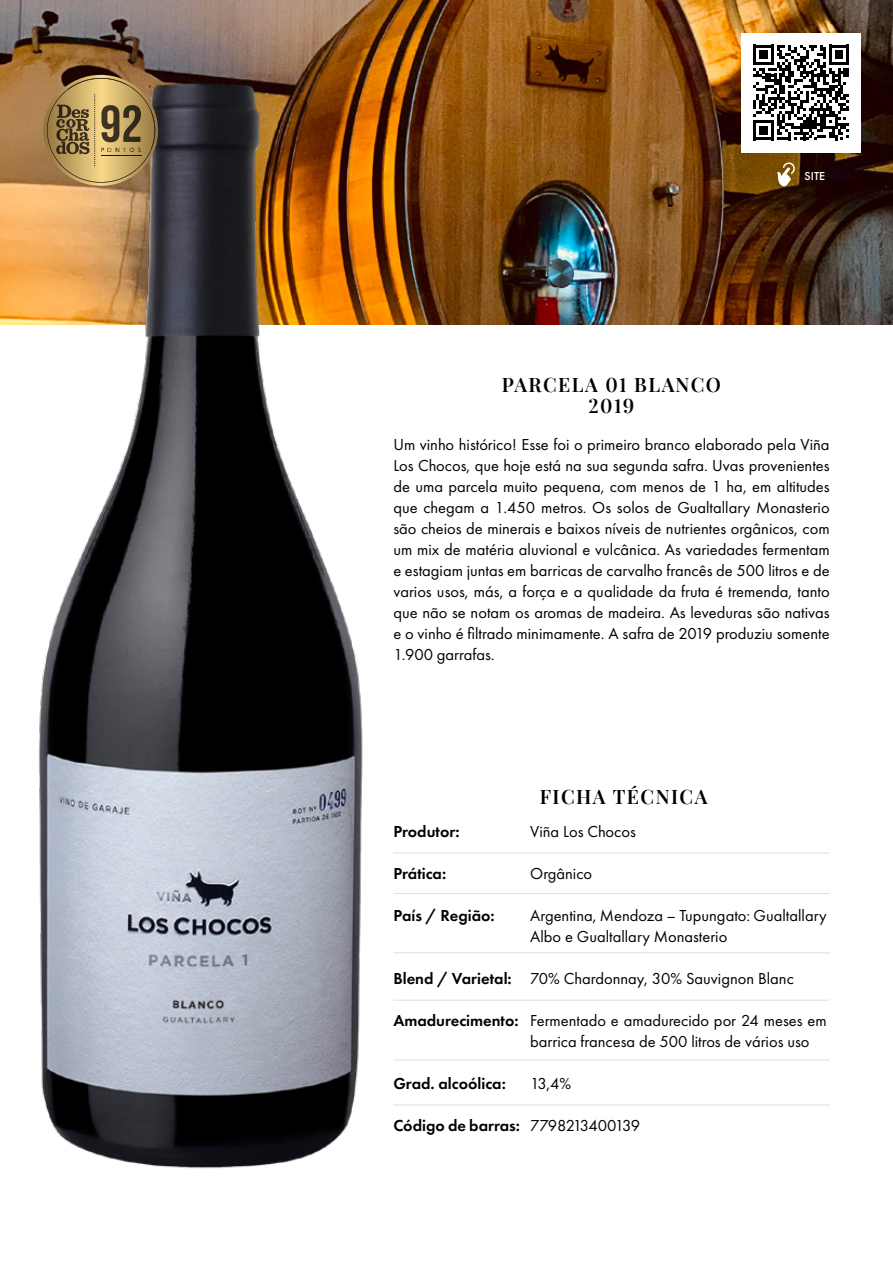
<style>
.page{position:relative;width:893px;height:1263px;background:#fff}
.page>*{position:absolute;margin:0;border:0;box-sizing:border-box;transform-origin:0 0}
.t1{font:600 19.5px/21px "Playfair Display";letter-spacing:.075em;color:#000;text-align:center}
.t2{font:16.5px/21px "Futura PT";color:#000}
.t3{font:600 16.5px "Futura PT";color:#000}
.t4{font:16.5px "Futura PT";letter-spacing:-.045em;color:#000}
.t5{font:500 12px "Futura PT";color:#fff}
.t6{font:6px "Avenir";letter-spacing:.5em;color:#3f3623}
.s1{color:#3b3321}
.s2{color:#38301f}
.s3{color:#352c1c}
.s4{color:#312a1a}
.s5{color:#2e2617}
</style>
<div class="page">
<img style="left:0;top:0;width:893px;height:324px">
<hr style="left:393px;top:853px;width:437px;height:1px;background:#dedfe0">
<hr style="left:393px;top:893px;width:437px;height:1px;background:#dedfe0">
<hr style="left:393px;top:952px;width:437px;height:1px;background:#dedfe0">
<hr style="left:393px;top:1105px;width:437px;height:1px;background:#dedfe0">
<hr style="left:393px;top:1059px;width:437px;height:1px;background:#dedfe0">
<hr style="left:393px;top:1000px;width:437px;height:1px;background:#dedfe0">
<img style="left:24px;top:72px;width:354px;height:1097px">
<div style="left:742px;top:33px;width:119px;height:119px;background:#fff"></div>
<svg style="left:753px;top:45px;width:96px;height:95px"></svg>
<svg style="left:777px;top:162px;width:18px;height:25px"></svg>
<svg style="left:43px;top:75px;width:115px;height:111px;background:#a68a55"></svg>
<p class="t6" style="left:101px;top:145px;width:42px">P<span class="s1">O</span><span class="s2">N</span><span class="s3">T</span><span class="s4">O</span><span class="s5">S</span></p>
<p class="t1" style="left:502px;top:372px;width:221px">PARCELA 01 BLANCO<br>2019</p>
<p class="t5" style="left:804px;top:169px;width:22px">SITE</p>
<p class="t2" style="left:393px;top:433px;width:438px;text-align:justify">Um vinho histórico! Esse foi o primeiro branco elaborado pela Viña Los Chocos, que hoje está na sua segunda safra. Uvas provenientes de uma parcela muito pequena, com menos de 1 ha, em altitudes que chegam a 1.450 metros. Os solos de Gualtallary Monasterio são cheios de minerais e baixos níveis de nutrientes orgânicos, com um mix de matéria aluvional e vulcânica. As variedades fermentam e estagiam juntas em barricas de carvalho francês de 500 litros e de varios usos, más, a força e a qualidade da fruta é tremenda, tanto que não se notam os aromas de madeira. As leveduras são nativas e o vinho é filtrado minimamente. A safra de 2019 produziu somente 1.900 garrafas.</p>
<p class="t3" style="left:393px;top:821px;width:68px">Produtor:</p>
<p class="t3" style="left:393px;top:863px;width:54px">Prática:</p>
<p class="t3" style="left:393px;top:905px;width:103px">País / Região:</p>
<p class="t3" style="left:393px;top:968px;width:120px">Blend / Varietal:</p>
<p class="t3" style="left:393px;top:1010px;width:127px">Amadurecimento:</p>
<p class="t3" style="left:393px;top:1073px;width:114px">Grad. alcoólica:</p>
<p class="t3" style="left:393px;top:1115px;width:128px">Código de barras:</p>
<p class="t1" style="left:540px;top:785px;width:169px">FICHA TÉCNICA</p>
<p class="t2" style="left:530px;top:820px;width:107px">Viña Los Chocos</p>
<p class="t2" style="left:530px;top:862px;width:64px">Orgânico</p>
<p class="t2" style="left:530px;top:904px;width:298px">Argentina, Mendoza – Tupungato: Gualtallary<br>Albo e Gualtallary Monasterio</p>
<p class="t2" style="left:530px;top:967px;width:265px">70% Chardonnay, 30% Sauvignon Blanc</p>
<p class="t2" style="left:530px;top:1009px;width:298px">Fermentado e amadurecido por 24 meses em barrica francesa de 500 litros de vários uso</p>
<p class="t2" style="left:530px;top:1072px;width:43px">13,4%</p>
<p class="t4" style="left:530px;top:1115px;width:112px">7798213400139</p>
</div>
